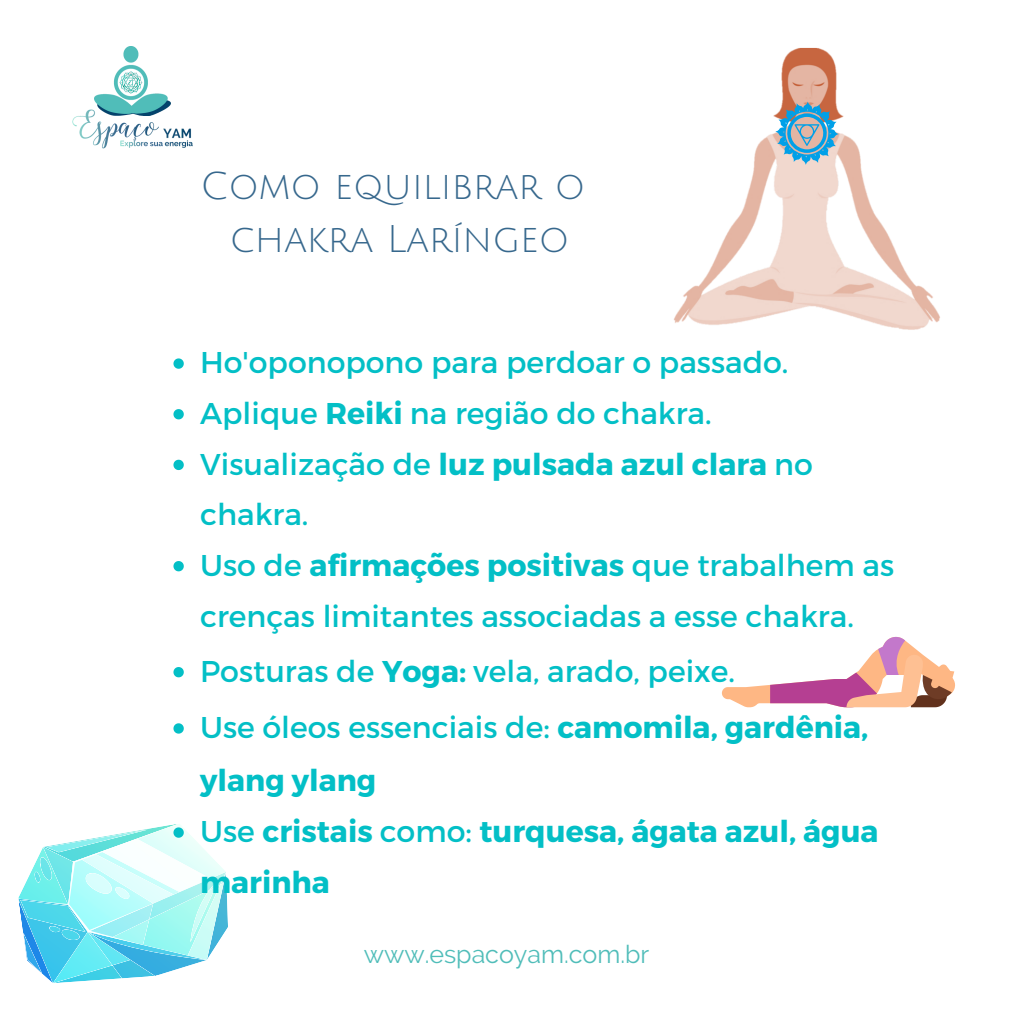
<style>
.page{position:relative;width:1013px;height:1013px;background:#fff}
.page>*{position:absolute;margin:0;border:0;box-sizing:border-box;transform-origin:0 0}
.t1{font:37.5px "Julius Sans One";color:#37688d}
.t2{font:30px/50.6px "Montserrat";color:#03bfc6}
.t3{font:700 30px/52.5px "Montserrat";color:#03bfc6}
.t4{font:25px "Raleway";color:#50bdb9}
.s1{font-weight:700}
.s2{font-weight:400}
</style>
<div class="page">
<img style="left:114px;top:47px;width:34px;height:46px">
<img style="left:72px;top:93px;width:121px;height:56px">
<svg style="left:173px;top:358px;width:11px;height:11px"></svg>
<svg style="left:173px;top:409px;width:11px;height:10px"></svg>
<svg style="left:173px;top:460px;width:11px;height:10px"></svg>
<svg style="left:173px;top:561px;width:11px;height:10px"></svg>
<svg style="left:173px;top:667px;width:11px;height:10px"></svg>
<svg style="left:173px;top:723px;width:11px;height:10px"></svg>
<svg style="left:18px;top:824px;width:210px;height:159px"></svg>
<img style="left:674px;top:47px;width:266px;height:283px">
<svg style="left:775px;top:101px;width:64px;height:64px;background:#8eaebe"></svg>
<svg style="left:722px;top:637px;width:233px;height:70px"></svg>
<p class="t1" style="left:200px;top:167px;width:386px">Como equilibrar o</p>
<p class="t1" style="left:230px;top:219px;width:341px">chakra Laríngeo</p>
<p class="t2" style="left:200px;top:336px;width:590px">Ho'oponopono para perdoar o passado.</p>
<p class="t2" style="left:200px;top:386px;width:513px">Aplique <span class="s1">Reiki</span> na região do chakra.</p>
<p class="t2" style="left:200px;top:437px;width:614px">Visualização de <span class="s1">luz pulsada azul clara</span> no chakra.</p>
<p class="t2" style="left:200px;top:538px;width:695px">Uso de <span class="s1">afirmações positivas</span> que trabalhem as crenças limitantes associadas a esse chakra.</p>
<p class="t2" style="left:200px;top:644px;width:536px">Posturas de <span class="s1">Yoga:</span> vela, arado, peixe.</p>
<p class="t3" style="left:200px;top:700px;width:670px"><span class="s2">Use óleos essenciais de:</span> camomila, gardênia, ylang ylang</p>
<p class="t3" style="left:200px;top:805px;width:680px;line-height:50.6px"><span class="s2">Use</span> cristais <span class="s2">como:</span> turquesa, ágata azul, água marinha</p>
<p class="t4" style="left:364px;top:939px;width:287px">www.espacoyam.com.br</p>
</div>
